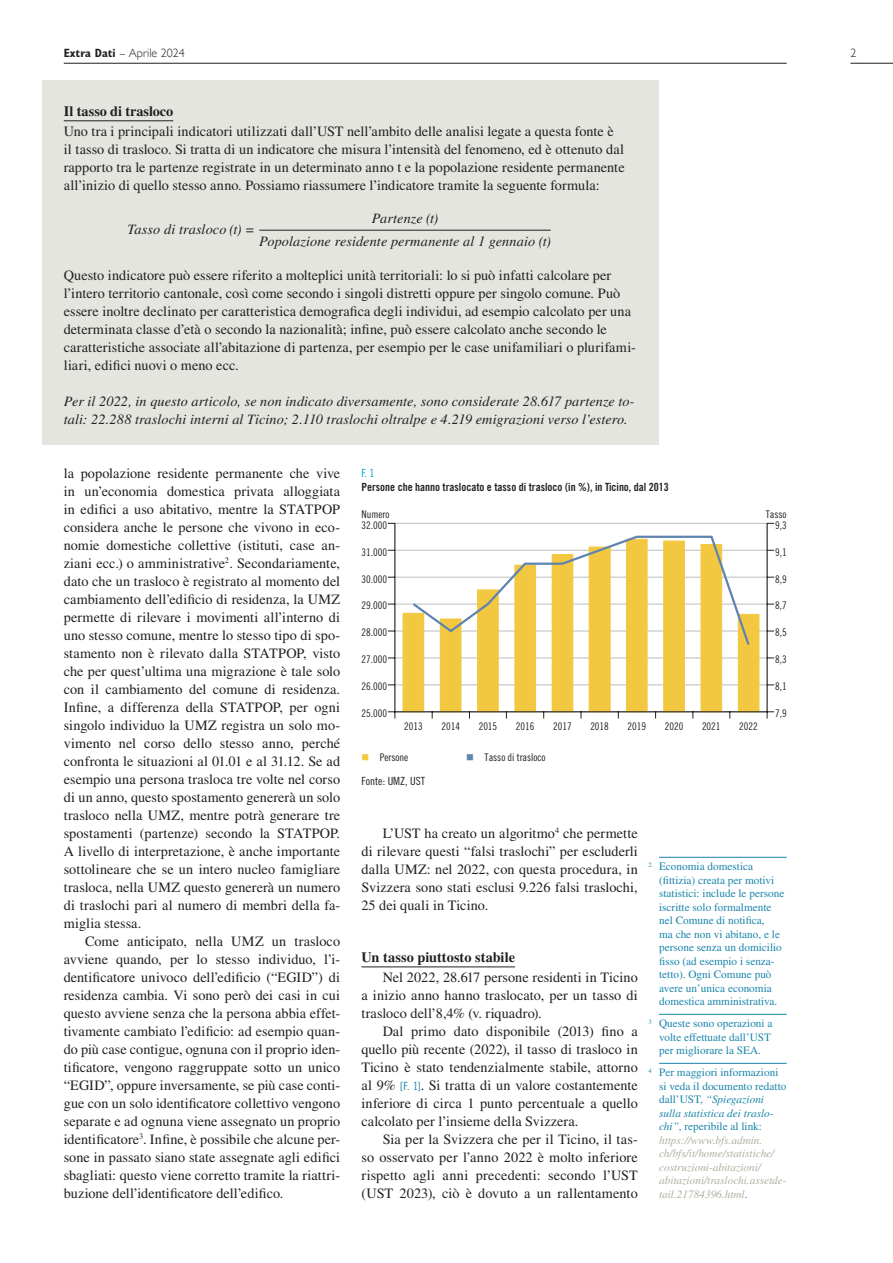
<style>
.page{position:relative;width:893px;height:1263px;background:#fff}
.page>*{position:absolute;margin:0;border:0;box-sizing:border-box;transform-origin:0 0}
.t1{font:14.25px/18px "Times LT Std";letter-spacing:.005em;color:#231f20;text-align:justify}
.t2{font:italic 14.25px/18px "Times LT Std";letter-spacing:.005em;color:#231f20}
.t3{font:700 14.25px "Times LT Std";color:#231f20}
.t4{font:300 12px "Gill Sans";color:#231f20}
.t5{font:11.25px/13.5px "Times LT Std";color:#1a85aa}
.t6{font:italic 11.25px/13.5px "Times LT Std";color:#adb0a0}
.t7{font:11.25px "Trade Gothic LT Std Bd Cn 20";color:#231f20}
.t8{font:11.25px "Trade Gothic LT Std Cn 18";color:#231f20}
.t9{font:11.25px "Trade Gothic LT Std Cn 18";color:#009fda}
.t10{font:10.5px "Trade Gothic LT Std Cn 18";color:#231f20}
.s1{font-family:"Gill Sans MT Std";font-weight:700;font-stretch:condensed}
.s2{font-family:"Trade Gothic LT Std Cn 18";font-size:11.25px;color:#1a85aa}
.s3{font-style:normal;color:#1a85aa}
.s4{color:#1a85aa}
</style>
<div class="page">
<hr style="left:64px;top:63px;width:723px;height:1px;background:#231f20">
<hr style="left:850px;top:63px;width:43px;height:1px;background:#231f20">
<hr style="left:361px;top:966px;width:154px;height:1px;background:#231f20">
<hr style="left:659px;top:857px;width:128px;height:1px;background:#1a85aa">
<hr style="left:659px;top:1014px;width:128px;height:1px;background:#1a85aa">
<hr style="left:659px;top:1063px;width:128px;height:1px;background:#1a85aa">
<div style="left:43px;top:81px;width:616px;height:364px;background:#e4e5df"></div>
<hr style="left:64px;top:120px;width:109px;height:1px;background:#231f20">
<hr style="left:395px;top:523px;width:372px;height:1px;background:#bcbdc0">
<hr style="left:395px;top:685px;width:372px;height:1px;background:#bcbdc0">
<hr style="left:395px;top:658px;width:372px;height:1px;background:#bcbdc0">
<hr style="left:395px;top:631px;width:372px;height:1px;background:#bcbdc0">
<hr style="left:395px;top:604px;width:372px;height:1px;background:#bcbdc0">
<hr style="left:395px;top:577px;width:372px;height:1px;background:#bcbdc0">
<hr style="left:395px;top:550px;width:372px;height:1px;background:#bcbdc0">
<div style="left:403px;top:613px;width:21px;height:99px;background:#f3c841;border:1px solid #f3c841"></div>
<div style="left:440px;top:619px;width:21px;height:93px;background:#f3c841"></div>
<div style="left:477px;top:590px;width:22px;height:122px;background:#f3c841;border:1px solid #f3c841"></div>
<div style="left:515px;top:565px;width:21px;height:147px;background:#f3c841"></div>
<div style="left:552px;top:554px;width:21px;height:158px;background:#f3c841"></div>
<div style="left:589px;top:547px;width:21px;height:165px;background:#f3c841"></div>
<div style="left:626px;top:539px;width:21px;height:173px;background:#f3c841"></div>
<div style="left:663px;top:541px;width:22px;height:171px;background:#f3c841;border:1px solid #f3c841"></div>
<div style="left:701px;top:544px;width:21px;height:168px;background:#f3c841"></div>
<div style="left:738px;top:614px;width:21px;height:98px;background:#f3c841"></div>
<svg style="left:388px;top:711px;width:8px;height:7px"></svg>
<svg style="left:767px;top:711px;width:7px;height:7px"></svg>
<hr style="left:395px;top:523px;width:1px;height:189px;background:#231f20">
<hr style="left:767px;top:523px;width:1px;height:189px;background:#231f20">
<hr style="left:395px;top:711px;width:372px;height:1px;background:#231f20">
<svg style="left:410px;top:535px;width:341px;height:112px"></svg>
<hr style="left:259px;top:230px;width:292px;height:1px;background:#231f20">
<p class="t4" style="left:64px;top:46px;width:122px"><span class="s1">Extra Dati</span> – Aprile 2024</p>
<p class="t4" style="left:850px;top:46px;width:7px">2</p>
<p class="t3" style="left:64px;top:103px;width:111px">Il tasso di trasloco</p>
<p class="t1" style="left:64px;top:122px;width:562px;text-align:left">Uno tra i principali indicatori utilizzati dall’UST nell’ambito delle analisi legate a questa fonte è il tasso di trasloco. Si tratta di un indicatore che misura l’intensità del fenomeno, ed è ottenuto dal rapporto tra le partenze registrate in un determinato anno t e la popolazione residente permanente all’inizio di quello stesso anno. Possiamo riassumere l’indicatore tramite la seguente formula:</p>
<p class="t2" style="left:128px;top:220px;width:129px">Tasso di trasloco (t) =</p>
<p class="t2" style="left:259px;top:207px;width:293px;line-height:22.5px;text-align:center">Partenze (t)<br>Popolazione residente permanente al 1 gennaio (t)</p>
<p class="t1" style="left:64px;top:266px;width:574px;text-align:left">Questo indicatore può essere riferito a molteplici unità territoriali: lo si può infatti calcolare per l’intero territorio cantonale, così come secondo i singoli distretti oppure per singolo comune. Può essere inoltre declinato per caratteristica demografica degli individui, ad esempio calcolato per una determinata classe d’età o secondo la nazionalità; infine, può essere calcolato anche secondo le caratteristiche associate all’abitazione di partenza, per esempio per le case unifamiliari o plurifami&shy;liari, edifici nuovi o meno ecc.</p>
<p class="t2" style="left:64px;top:392px;width:572px">Per il 2022, in questo articolo, se non indicato diversamente, sono considerate 28.617 partenze to&shy;tali: 22.288 traslochi interni al Ticino; 2.110 traslochi oltralpe e 4.219 emigrazioni verso l’estero.</p>
<p class="t1" style="left:64px;top:464px;width:278px">la popolazione residente permanente che vive in un’economia domestica privata alloggiata in edifici a uso abitativo, mentre la STATPOP considera anche le persone che vivono in eco&shy;nomie domestiche collettive (istituti, case an&shy;ziani ecc.) o amministrative<sup>2</sup>. Secondariamente, dato che un trasloco è registrato al momento del cambiamento dell’edificio di residenza, la UMZ permette di rilevare i movimenti all’interno di uno stesso comune, mentre lo stesso tipo di spo&shy;stamento non è rilevato dalla STATPOP, visto che per quest’ultima una migrazione è tale solo con il cambiamento del comune di residenza.<br>Infine, a differenza della STATPOP, per ogni singolo individuo la UMZ registra un solo mo&shy;vimento nel corso dello stesso anno, perché confronta le situazioni al 01.01 e al 31.12. Se ad esempio una persona trasloca tre volte nel corso di un anno, questo spostamento genererà un solo trasloco nella UMZ, mentre potrà generare tre spostamenti (partenze) secondo la STATPOP.<br>A livello di interpretazione, è anche importante sottolineare che se un intero nucleo famigliare trasloca, nella UMZ questo genererà un numero di traslochi pari al numero di membri della fa&shy;miglia stessa.</p>
<p class="t1" style="left:64px;top:932px;width:278px;text-indent:21px">Come anticipato, nella UMZ un trasloco avviene quando, per lo stesso individuo, l’i&shy;dentificatore univoco dell’edificio (“EGID”) di residenza cambia. Vi sono però dei casi in cui questo avviene senza che la persona abbia effet&shy;tivamente cambiato l’edificio: ad esempio quan&shy;do più case contigue, ognuna con il proprio iden&shy;tificatore, vengono raggruppate sotto un unico “EGID”, oppure inversamente, se più case conti&shy;gue con un solo identificatore collettivo vengono separate e ad ognuna viene assegnato un proprio identificatore<sup>3</sup>. Infine, è possibile che alcune per&shy;sone in passato siano state assegnate agli edifici sbagliati: questo viene corretto tramite la riattri&shy;buzione dell’identificatore dell’edifico.</p>
<p class="t9" style="left:361px;top:467px;width:15px">F. 1</p>
<p class="t7" style="left:361px;top:480px;width:309px">Persone che hanno traslocato e tasso di trasloco (in %), in Ticino, dal 2013</p>
<p class="t10" style="left:361px;top:508px;width:29px">Numero</p>
<p class="t10" style="left:766px;top:508px;width:22px">Tasso</p>
<p class="t10" style="left:361px;top:519px;width:27px">32.000</p>
<p class="t10" style="left:775px;top:519px;width:13px">9,3</p>
<p class="t10" style="left:361px;top:546px;width:27px">31.000</p>
<p class="t10" style="left:775px;top:546px;width:13px">9,1</p>
<p class="t10" style="left:361px;top:572px;width:27px">30.000</p>
<p class="t10" style="left:775px;top:572px;width:13px">8,9</p>
<p class="t10" style="left:361px;top:599px;width:27px">29.000</p>
<p class="t10" style="left:775px;top:599px;width:13px">8,7</p>
<p class="t10" style="left:361px;top:626px;width:27px">28.000</p>
<p class="t10" style="left:775px;top:626px;width:13px">8,5</p>
<p class="t10" style="left:361px;top:653px;width:27px">27.000</p>
<p class="t10" style="left:775px;top:653px;width:13px">8,3</p>
<p class="t10" style="left:361px;top:680px;width:27px">26.000</p>
<p class="t10" style="left:775px;top:680px;width:13px">8,1</p>
<p class="t10" style="left:361px;top:707px;width:27px">25.000</p>
<p class="t10" style="left:775px;top:707px;width:13px">7,9</p>
<p class="t10" style="left:404px;top:720px;width:20px">2013</p>
<p class="t10" style="left:441px;top:720px;width:20px">2014</p>
<p class="t10" style="left:479px;top:720px;width:20px">2015</p>
<p class="t10" style="left:516px;top:720px;width:20px">2016</p>
<p class="t10" style="left:553px;top:720px;width:20px">2017</p>
<p class="t10" style="left:590px;top:720px;width:20px">2018</p>
<p class="t10" style="left:628px;top:720px;width:20px">2019</p>
<p class="t10" style="left:665px;top:720px;width:20px">2020</p>
<p class="t10" style="left:702px;top:720px;width:20px">2021</p>
<p class="t10" style="left:739px;top:720px;width:20px">2022</p>
<p class="t10" style="left:380px;top:750px;width:30px">Persone</p>
<p class="t10" style="left:485px;top:750px;width:62px">Tasso di trasloco</p>
<p class="t8" style="left:361px;top:774px;width:65px">Fonte: UMZ, UST</p>
<p class="t1" style="left:361px;top:824px;width:278px;text-indent:21px">L’UST ha creato un algoritmo<sup>4</sup> che permette di rilevare questi “falsi traslochi” per escluderli dalla UMZ: nel 2022, con questa procedura, in Svizzera sono stati esclusi 9.226 falsi traslochi, 25 dei quali in Ticino.</p>
<p class="t3" style="left:361px;top:949px;width:155px">Un tasso piuttosto stabile</p>
<p class="t1" style="left:361px;top:968px;width:278px;text-indent:21px">Nel 2022, 28.617 persone residenti in Ticino a inizio anno hanno traslocato, per un tasso di trasloco dell’8,4% (v. riquadro).</p>
<p class="t1" style="left:361px;top:1022px;width:278px;text-indent:21px">Dal primo dato disponibile (2013) fino a quello più recente (2022), il tasso di trasloco in Ticino è stato tendenzialmente stabile, attorno al 9% <span class="s2">[F. 1]</span>. Si tratta di un valore costantemente inferiore di circa 1 punto percentuale a quello calcolato per l’insieme della Svizzera.</p>
<p class="t1" style="left:361px;top:1130px;width:278px;text-indent:21px">Sia per la Svizzera che per il Ticino, il tas&shy;so osservato per l’anno 2022 è molto inferiore rispetto agli anni precedenti: secondo l’UST (UST 2023), ciò è dovuto a un rallentamento</p>
<p class="t5" style="left:659px;top:860px;width:127px;text-indent:-11px"><sup>2</sup> Economia domestica (fittizia) creata per motivi statistici: include le persone iscritte solo formalmente nel Comune di notifica,<br>ma che non vi abitano, e le persone senza un domicilio fisso (ad esempio i senza&shy;tetto). Ogni Comune può avere un’unica economia domestica amministrativa.</p>
<p class="t5" style="left:659px;top:1017px;width:115px;text-indent:-11px"><sup>3</sup> Queste sono operazioni a volte effettuate dall’UST per migliorare la SEA.</p>
<p class="t6" style="left:659px;top:1066px;width:129px;text-indent:-11px"><sup>4</sup> <span class="s3">Per maggiori informazioni si veda il documento redatto dall’UST,</span> <span class="s4">“Spiegazioni sulla statistica dei traslo&shy;chi”</span><span class="s3">, reperibile al link: </span>https://www.bfs.admin. ch/bfs/it/home/statistiche/ costruzioni-abitazioni/ abitazioni/traslochi.assetde&shy;tail.21784396.html<span class="s3">.</span></p>
</div>
